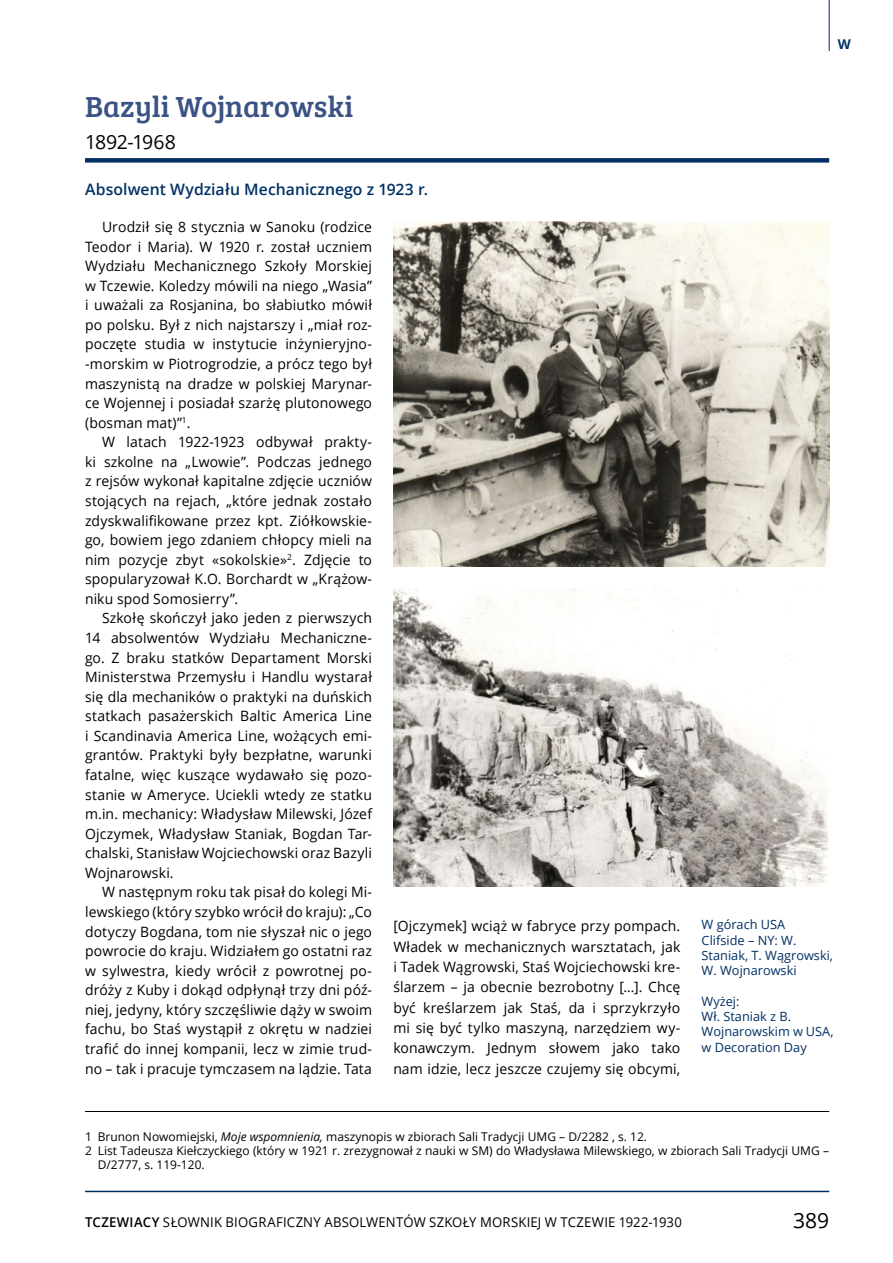
<style>
.page{position:relative;width:893px;height:1263px;background:#fff}
.page>*{position:absolute;margin:0;border:0;box-sizing:border-box;transform-origin:0 0}
.t1{font:30px "Bree Serif";color:#3a5384}
.t2{font:21px "Open Sans";color:#000}
.t3{font:19.5px "Open Sans";letter-spacing:-.01em;color:#000}
.t4{font:600 15.75px "Open Sans";letter-spacing:.005em;color:#003063}
.t5{font:14.25px/19.5px "Open Sans";letter-spacing:.01em;color:#000;text-align:justify}
.t6{font:13.5px "Open Sans";letter-spacing:.015em;color:#000}
.t7{font:700 13.5px "Open Sans";color:#003063}
.t8{font:12.75px/15.3px "Open Sans";color:#003063}
.t9{font:12px "Open Sans";color:#000}
.s1{font-style:italic}
.s2{font-weight:600}
</style>
<div class="page">
<hr style="left:85px;top:1191px;width:744px;height:1px;background:#003063">
<hr style="left:829px;top:0;width:1px;height:51px;background:#003063">
<div style="left:85px;top:158px;width:744px;height:5px;background:#003063"></div>
<img style="left:393px;top:221px;width:436px;height:346px">
<img style="left:393px;top:589px;width:436px;height:297px">
<hr style="left:85px;top:1111px;width:744px;height:1px;background:#000">
<h1 class="t1" style="left:85px;top:85px;width:270px">Bazyli Wojnarowski</h1>
<h3 class="t3" style="left:85px;top:128px;width:93px">1892-1968</h3>
<p class="t4" style="left:85px;top:178px;width:345px">Absolwent Wydziału Mechanicznego z 1923 r.</p>
<p class="t5" style="left:85px;top:217px;width:289px;text-indent:17px">Urodził się 8 stycznia w Sanoku (rodzice Teodor i Maria). W 1920 r. został uczniem Wydziału Mechanicznego Szkoły Morskiej w Tczewie. Koledzy mówili na niego „Wasia” i uważali za Rosjanina, bo słabiutko mówił po polsku. Był z nich najstarszy i „miał roz&shy;poczęte studia w instytucie inżynieryjno--morskim w Piotrogrodzie, a prócz tego był maszynistą na dradze w polskiej Marynar&shy;ce Wojennej i posiadał szarżę plutonowego (bosman mat)”<sup>1</sup>.</p>
<p class="t5" style="left:85px;top:432px;width:289px;text-indent:17px">W latach 1922-1923 odbywał prakty&shy;ki szkolne na „Lwowie”. Podczas jednego z rejsów wykonał kapitalne zdjęcie uczniów stojących na rejach, „które jednak zostało zdyskwalifikowane przez kpt. Ziółkowskie&shy;go, bowiem jego zdaniem chłopcy mieli na nim pozycje zbyt «sokolskie»<sup>2</sup>. Zdjęcie to spopularyzował K.O. Borchardt w „Krążow&shy;niku spod Somosierry”.</p>
<p class="t5" style="left:85px;top:608px;width:289px;text-indent:17px">Szkołę skończył jako jeden z pierwszych 14 absolwentów Wydziału Mechaniczne&shy;go. Z braku statków Departament Morski Ministerstwa Przemysłu i Handlu wystarał się dla mechaników o praktyki na duńskich statkach pasażerskich Baltic America Line i Scandinavia America Line, wożących emi&shy;grantów. Praktyki były bezpłatne, warunki fatalne, więc kuszące wydawało się pozo&shy;stanie w Ameryce. Uciekli wtedy ze statku m.in. mechanicy: Władysław Milewski, Józef Ojczymek, Władysław Staniak, Bogdan Tar&shy;chalski, Stanisław Wojciechowski oraz Bazyli Wojnarowski.</p>
<p class="t5" style="left:85px;top:882px;width:289px;text-indent:17px">W następnym roku tak pisał do kolegi Mi&shy;lewskiego (który szybko wrócił do kraju): „Co dotyczy Bogdana, tom nie słyszał nic o jego powrocie do kraju. Widziałem go ostatni raz w sylwestra, kiedy wrócił z powrotnej po&shy;dróży z Kuby i dokąd odpłynął trzy dni póź&shy;niej, jedyny, który szczęśliwie dąży w swoim fachu, bo Staś wystąpił z okrętu w nadziei trafić do innej kompanii, lecz w zimie trud&shy;no – tak i pracuje tymczasem na lądzie. Tata</p>
<p class="t5" style="left:393px;top:916px;width:289px;line-height:20.2px">[Ojczymek] wciąż w fabryce przy pompach.<br>Władek w mechanicznych warsztatach, jak i Tadek Wągrowski, Staś Wojciechowski kre&shy;ślarzem – ja obecnie bezrobotny […]. Chcę być kreślarzem jak Staś, da i sprzykrzyło mi się być tylko maszyną, narzędziem wy&shy;konawczym. Jednym słowem jako tako nam idzie, lecz jeszcze czujemy się obcymi,</p>
<p class="t7" style="left:838px;top:34px;width:15px">W</p>
<p class="t8" style="left:702px;top:917px;width:133px">W górach USA<br>Clifside – NY: W.<br>Staniak, T. Wągrowski,<br>W. Wojnarowski</p>
<p class="t8" style="left:702px;top:993px;width:133px">Wyżej:<br>Wł. Staniak z B.<br>Wojnarowskim w USA, w Decoration Day</p>
<p class="t9" style="left:85px;top:1128px;width:564px">1 Brunon Nowomiejski, <span class="s1">Moje wspomnienia,</span> maszynopis w zbiorach Sali Tradycji UMG – D/2282 , s. 12.</p>
<p class="t9" style="left:85px;top:1142px;width:746px">2 List Tadeusza Kiełczyckiego (który w 1921 r. zrezygnował z nauki w SM) do Władysława Milewskiego, w zbiorach Sali Tradycji UMG –</p>
<p class="t9" style="left:98px;top:1157px;width:108px">D/2777, s. 119-120.</p>
<p class="t6" style="left:85px;top:1212px;width:598px"><span class="s2">TCZEWIACY</span> SŁOWNIK BIOGRAFICZNY ABSOLWENTÓW SZKOŁY MORSKIEJ W TCZEWIE 1922-1930</p>
<h2 class="t2" style="left:793px;top:1206px;width:38px">389</h2>
</div>
